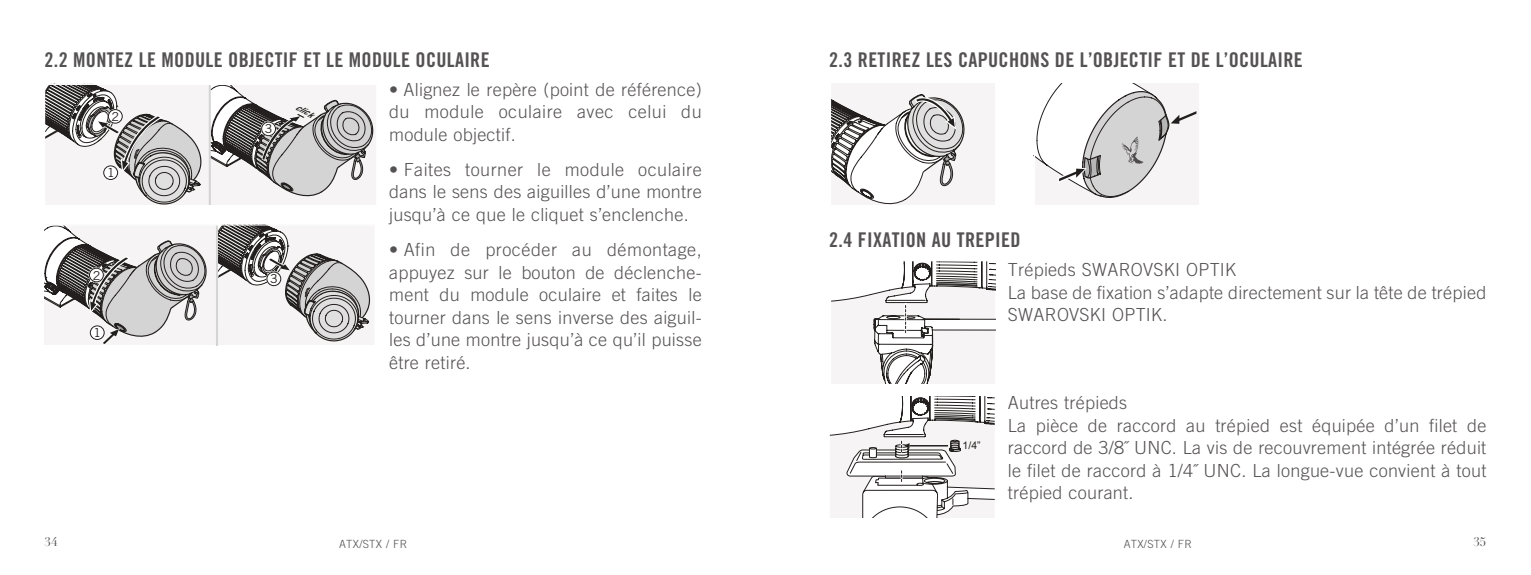
<style>
.page{position:relative;width:1531px;height:575px;background:#fff}
.page>*{position:absolute;margin:0;border:0;box-sizing:border-box;transform-origin:0 0}
.t1{font:20.25px "Trade Gothic Bold Cond Twenty";letter-spacing:.015em;color:#555253}
.t2{font:300 18px/22.5px "Trade Gothic";letter-spacing:.015em;color:#555253;text-align:justify}
.t3{font:12.38px "Trade Gothic";color:#241f1f}
.t4{font:12.38px "Didot LH";color:#555253}
.t5{font:300 11.25px "Trade Gothic";letter-spacing:.025em;color:#555253}
.t6{font:10.58px "Arial";color:#241f1f}
.t7{font:italic 8.78px "Trade Gothic Bold Cond Twenty Bold";color:#241f1f;scale:1.17 1}
</style>
<div class="page">
<svg style="left:45px;top:224px;width:329px;height:120px"></svg>
<svg style="left:45px;top:85px;width:331px;height:119px"></svg>
<svg style="left:831px;top:83px;width:164px;height:121px"></svg>
<svg style="left:1033px;top:83px;width:166px;height:121px"></svg>
<svg style="left:831px;top:261px;width:164px;height:122px"></svg>
<svg style="left:829px;top:396px;width:166px;height:121px"></svg>
<p class="t1" style="left:45px;top:47px;width:446px">2.2 MONTEZ LE MODULE OBJECTIF ET LE MODULE OCULAIRE</p>
<p class="t2" style="left:389px;top:77px;width:314px">• Alignez le repère (point de référence) du module oculaire avec celui du module objectif.</p>
<p class="t2" style="left:389px;top:158px;width:314px">• Faites tourner le module oculaire dans le sens des aiguilles d’une montre jusqu’à ce que le cliquet s’enclenche.</p>
<p class="t2" style="left:389px;top:238px;width:314px">• Afin de procéder au démontage, appuyez sur le bouton de déclenche&shy;ment du module oculaire et faites le tourner dans le sens inverse des aiguil&shy;les d’une montre jusqu’à ce qu’il puisse être retiré.</p>
<p class="t7" style="left:299px;top:101px;width:17px;rotate:29deg">click</p>
<p class="t3" style="left:112px;top:108px;width:9px">2</p>
<p class="t3" style="left:265px;top:121px;width:9px">3</p>
<p class="t3" style="left:107px;top:165px;width:9px">1</p>
<p class="t3" style="left:93px;top:267px;width:9px">2</p>
<p class="t3" style="left:270px;top:270px;width:9px">3</p>
<p class="t3" style="left:94px;top:324px;width:9px">1</p>
<p class="t1" style="left:829px;top:47px;width:475px">2.3 RETIREZ LES CAPUCHONS DE L’OBJECTIF ET DE L’OCULAIRE</p>
<p class="t1" style="left:829px;top:227px;width:193px">2.4 FIXATION AU TREPIED</p>
<p class="t2" style="left:1008px;top:258px;width:480px;text-align:left">Trépieds SWAROVSKI OPTIK<br>La base de fixation s’adapte directement sur la tête de trépied<br>SWAROVSKI OPTIK.</p>
<p class="t6" style="left:962px;top:439px;width:20px">1/4”</p>
<p class="t2" style="left:1008px;top:390px;width:480px;text-align:left">Autres trépieds<br>La pièce de raccord au trépied est équipée d’un filet de raccord de 3/8˝ UNC. La vis de recouvrement intégrée réduit le filet de raccord à 1/4˝ UNC. La longue-vue convient à tout trépied courant.</p>
<p class="t4" style="left:45px;top:533px;width:14px">34</p>
<p class="t5" style="left:393px;top:536px;width:16px">DE</p>
<p class="t5" style="left:1124px;top:536px;width:70px">ATX/STX / FR</p>
<p class="t4" style="left:1473px;top:533px;width:14px">35</p>
<p class="t5" style="left:339px;top:536px;width:70px">ATX/STX / FR</p>
<p class="t5" style="left:1178px;top:536px;width:16px">DE</p>
</div>
